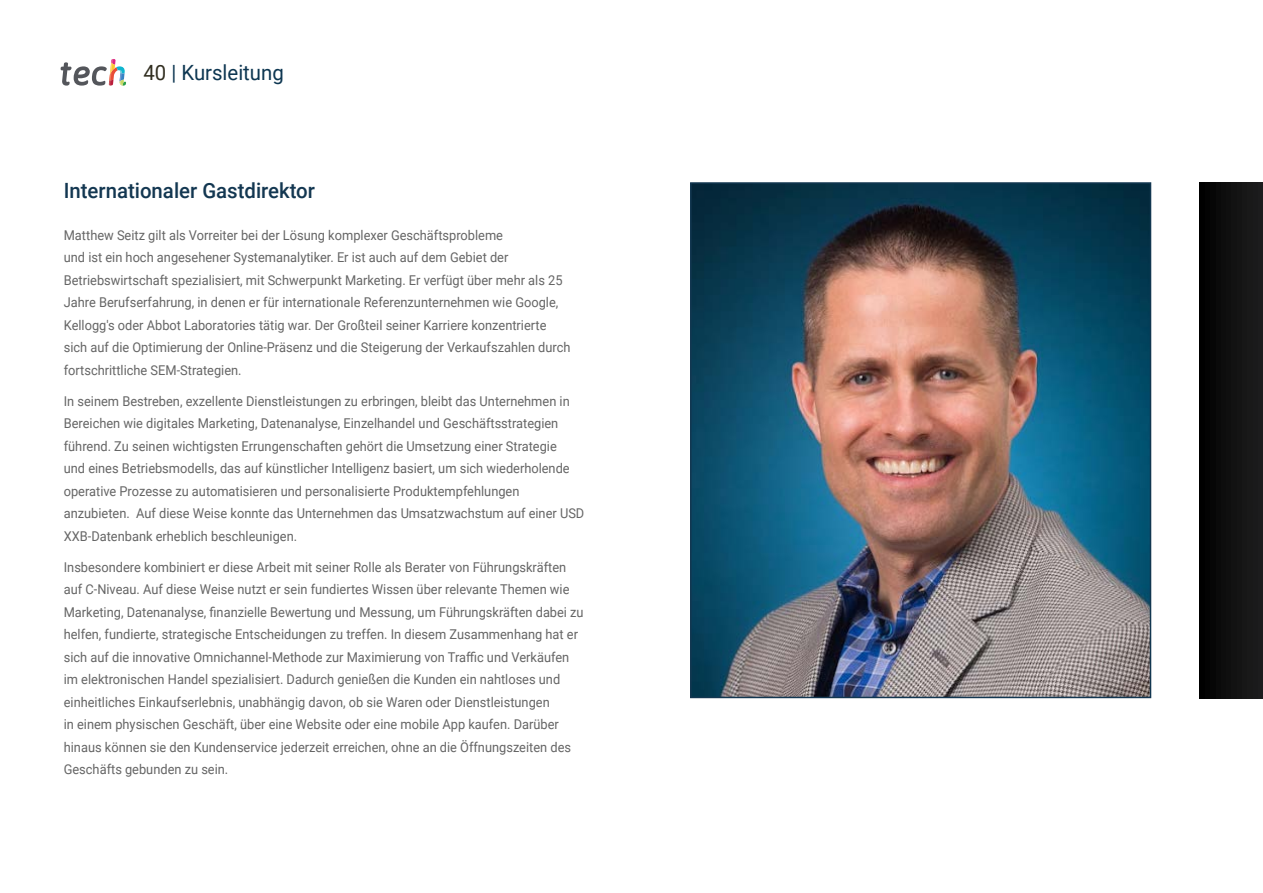
<style>
.page{position:relative;width:1263px;height:893px;background:#fff}
.page>*{position:absolute;margin:0;border:0;box-sizing:border-box;transform-origin:0 0}
.t1{font:500 21px "Roboto";color:#133751}
.t2{font:21px "Roboto";color:#0d3651}
.t3{font:13.5px/22.5px "Roboto";color:#656565;scale:.95 1}
.s1{color:#312e20}
</style>
<div class="page">
<div style="left:1199px;top:182px;width:64px;height:516px;background:linear-gradient(to right,#000,#1e1e1f)"></div>
<img style="left:693px;top:185px;width:455px;height:510px">
<div style="left:690px;top:182px;width:461px;height:516px;border:2px solid #133751"></div>
<svg style="left:61px;top:59px;width:65px;height:27px"></svg>
<h1 class="t2" style="left:144px;top:57px;width:142px"><span class="s1">40</span> | Kursleitung</h1>
<h1 class="t1" style="left:64px;top:176px;width:253px">Internationaler Gastdirektor</h1>
<p class="t3" style="left:64px;top:223px;width:535px">Matthew Seitz gilt als Vorreiter bei der Lösung komplexer Geschäftsprobleme<br>und ist ein hoch angesehener Systemanalytiker. Er ist auch auf dem Gebiet der Betriebswirtschaft spezialisiert, mit Schwerpunkt Marketing. Er verfügt über mehr als 25<br>Jahre Berufserfahrung, in denen er für internationale Referenzunternehmen wie Google, Kellogg's oder Abbot Laboratories tätig war. Der Großteil seiner Karriere konzentrierte sich auf die Optimierung der Online-Präsenz und die Steigerung der Verkaufszahlen durch fortschrittliche SEM-Strategien.</p>
<p class="t3" style="left:64px;top:389px;width:549px">In seinem Bestreben, exzellente Dienstleistungen zu erbringen, bleibt das Unternehmen in Bereichen wie digitales Marketing, Datenanalyse, Einzelhandel und Geschäftsstrategien führend. Zu seinen wichtigsten Errungenschaften gehört die Umsetzung einer Strategie<br>und eines Betriebsmodells, das auf künstlicher Intelligenz basiert, um sich wiederholende operative Prozesse zu automatisieren und personalisierte Produktempfehlungen anzubieten. Auf diese Weise konnte das Unternehmen das Umsatzwachstum auf einer USD XXB-Datenbank erheblich beschleunigen.</p>
<p class="t3" style="left:64px;top:555px;width:549px">Insbesondere kombiniert er diese Arbeit mit seiner Rolle als Berater von Führungskräften auf C-Niveau. Auf diese Weise nutzt er sein fundiertes Wissen über relevante Themen wie Marketing, Datenanalyse, finanzielle Bewertung und Messung, um Führungskräften dabei zu helfen, fundierte, strategische Entscheidungen zu treffen. In diesem Zusammenhang hat er sich auf die innovative Omnichannel-Methode zur Maximierung von Traffic und Verkäufen im elektronischen Handel spezialisiert. Dadurch genießen die Kunden ein nahtloses und einheitliches Einkaufserlebnis, unabhängig davon, ob sie Waren oder Dienstleistungen<br>in einem physischen Geschäft, über eine Website oder eine mobile App kaufen. Darüber hinaus können sie den Kundenservice jederzeit erreichen, ohne an die Öffnungszeiten des Geschäfts gebunden zu sein.</p>
</div>
